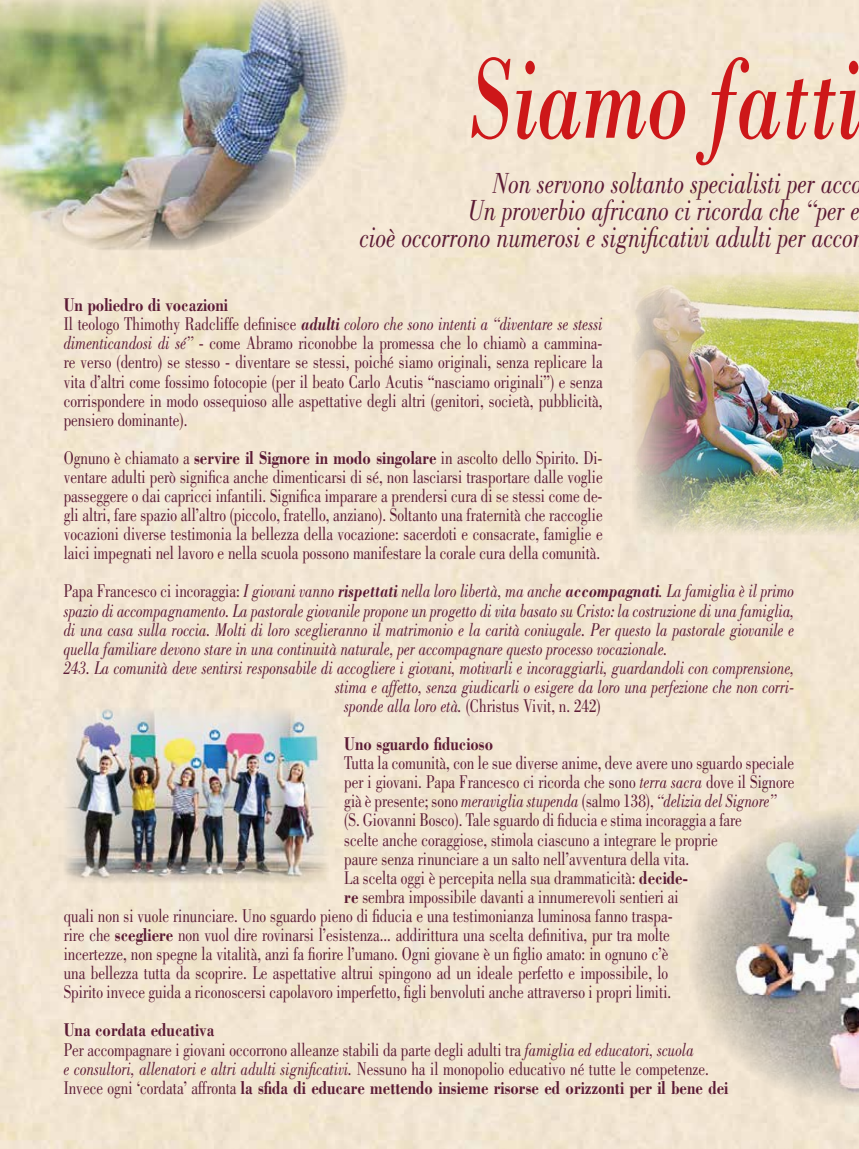
<style>
.page{position:relative;width:859px;height:1149px;background:#fff}
.page>*{position:absolute;margin:0;border:0;box-sizing:border-box;transform-origin:0 0}
.t1{font:italic 118.05px "Bodoni Std";color:#cd1719;scale:.7 1}
.t2{font:italic 30px "Bodoni Std";color:#5c1b35;scale:.8 1}
.t3{font:19.05px/19px "Bodoni Std";color:#5c1b35;scale:.79 1}
.t4{font:italic 19.05px "Bodoni Std";color:#5c1b35;scale:.79 1}
.t5{font:700 19.05px "Bodoni Std";color:#5c1b35;scale:.79 1}
.s1{font-weight:700}
.s2{font-weight:700;font-style:italic}
.s3{font-style:italic}
.s4{font-style:normal}
</style>
<div class="page">
<img style="left:632px;top:272px;width:227px;height:264px">
<img style="left:64px;top:707px;width:265px;height:176px">
<img style="left:687px;top:805px;width:172px;height:301px">
<img style="left:0;top:0;width:348px;height:250px">
<h1 class="t1" style="left:468px;top:27px;width:562px">Siamo fatti</h1>
<h2 class="t2" style="left:492px;top:167px;width:464px">Non servono soltanto specialisti per acco</h2>
<h2 class="t2" style="left:468px;top:194px;width:491px">Un proverbio africano ci ricorda che “per e</h2>
<h2 class="t2" style="left:360px;top:221px;width:618px">cioè occorrono numerosi e significativi adulti per acco</h2>
<p class="t3" style="left:64px;top:295px;width:684px"><span class="s1">Un poliedro di vocazioni<br></span>Il teologo Thimothy Radcliffe definisce <span class="s2">adulti</span> <span class="s3">coloro che sono intenti a “diventare se stessi dimenticandosi di sé”</span> - come Abramo riconobbe la promessa che lo chiamò a cammina&shy;re verso (dentro) se stesso - diventare se stessi, poiché siamo originali, senza replicare la vita d’altri come fossimo fotocopie (per il beato Carlo Acutis “nasciamo originali”) e senza corrispondere in modo ossequioso alle aspettative degli altri (genitori, società, pubblicità, pensiero dominante).</p>
<p class="t3" style="left:64px;top:448px;width:684px;text-align:justify">Ognuno è chiamato a <span class="s1">servire il Signore in modo singolare</span> in ascolto dello Spirito. Di&shy;ventare adulti però significa anche dimenticarsi di sé, non lasciarsi trasportare dalle voglie passeggere o dai capricci infantili. Significa imparare a prendersi cura di se stessi come de&shy;gli altri, fare spazio all’altro (piccolo, fratello, anziano). Soltanto una fraternità che raccoglie vocazioni diverse testimonia la bellezza della vocazione: sacerdoti e consacrate, famiglie e laici impegnati nel lavoro e nella scuola possono manifestare la corale cura della comunità.</p>
<p class="t4" style="left:64px;top:580px;width:926px"><span class="s4">Papa Francesco ci incoraggia:</span> I giovani vanno <span class="s1">rispettati</span> nella loro libertà, ma anche <span class="s1">accompagnati</span>. La famiglia è il primo</p>
<p class="t4" style="left:64px;top:599px;width:926px">spazio di accompagnamento. La pastorale giovanile propone un progetto di vita basato su Cristo: la costruzione di una famiglia,</p>
<p class="t4" style="left:64px;top:618px;width:926px">di una casa sulla roccia. Molti di loro sceglieranno il matrimonio e la carità coniugale. Per questo la pastorale giovanile e</p>
<p class="t4" style="left:64px;top:637px;width:766px">quella familiare devono stare in una continuità naturale, per accompagnare questo processo vocazionale.</p>
<p class="t4" style="left:64px;top:656px;width:926px">243. La comunità deve sentirsi responsabile di accogliere i giovani, motivarli e incoraggiarli, guardandoli con comprensione,</p>
<p class="t4" style="left:335px;top:675px;width:583px">stima e affetto, senza giudicarli o esigere da loro una perfezione che non corri-</p>
<p class="t3" style="left:344px;top:696px;width:326px"><span class="s3">sponde alla loro età.</span> (Christus Vivit, n. 242)</p>
<p class="t5" style="left:344px;top:731px;width:190px">Uno sguardo fiducioso</p>
<p class="t3" style="left:344px;top:753px;width:571px">Tutta la comunità, con le sue diverse anime, deve avere uno sguardo speciale</p>
<p class="t3" style="left:344px;top:772px;width:571px">per i giovani. Papa Francesco ci ricorda che sono <span class="s3">terra sacra</span> dove il Signore</p>
<p class="t4" style="left:344px;top:790px;width:548px"><span class="s4">già è presente; sono</span> meraviglia stupenda <span class="s4">(salmo 138),</span> “delizia del Signore”</p>
<p class="t3" style="left:344px;top:810px;width:505px">(S. Giovanni Bosco). Tale sguardo di fiducia e stima incoraggia a fare</p>
<p class="t3" style="left:344px;top:829px;width:474px">scelte anche coraggiose, stimola ciascuno a integrare le proprie</p>
<p class="t3" style="left:344px;top:848px;width:438px">paure senza rinunciare a un salto nell’avventura della vita.</p>
<p class="t3" style="left:344px;top:867px;width:436px">La scelta oggi è percepita nella sua drammaticità: <span class="s1">decide-</span></p>
<p class="t3" style="left:344px;top:886px;width:425px"><span class="s1">re</span> sembra impossibile davanti a innumerevoli sentieri ai</p>
<p class="t3" style="left:64px;top:906px;width:772px">quali non si vuole rinunciare. Uno sguardo pieno di fiducia e una testimonianza luminosa fanno traspa-</p>
<p class="t3" style="left:64px;top:925px;width:769px">rire che <span class="s1">scegliere</span> non vuol dire rovinarsi l’esistenza... addirittura una scelta definitiva, pur tra molte</p>
<p class="t3" style="left:64px;top:944px;width:767px">incertezze, non spegne la vitalità, anzi fa fiorire l’umano. Ogni giovane è un figlio amato: in ognuno c’è</p>
<p class="t3" style="left:64px;top:963px;width:767px">una bellezza tutta da scoprire. Le aspettative altrui spingono ad un ideale perfetto e impossibile, lo</p>
<p class="t3" style="left:64px;top:982px;width:770px">Spirito invece guida a riconoscersi capolavoro imperfetto, figli benvoluti anche attraverso i propri limiti.</p>
<p class="t3" style="left:64px;top:1020px;width:843px"><span class="s1">Una cordata educativa<br></span>Per accompagnare i giovani occorrono alleanze stabili da parte degli adulti tra <span class="s3">famiglia ed educatori, scuola<br>e consultori, allenatori e altri adulti significativi.</span> Nessuno ha il monopolio educativo né tutte le competenze.<br>Invece ogni ‘cordata’ affronta <span class="s1">la sfida di educare mettendo insieme risorse ed orizzonti per il bene dei</span></p>
</div>
